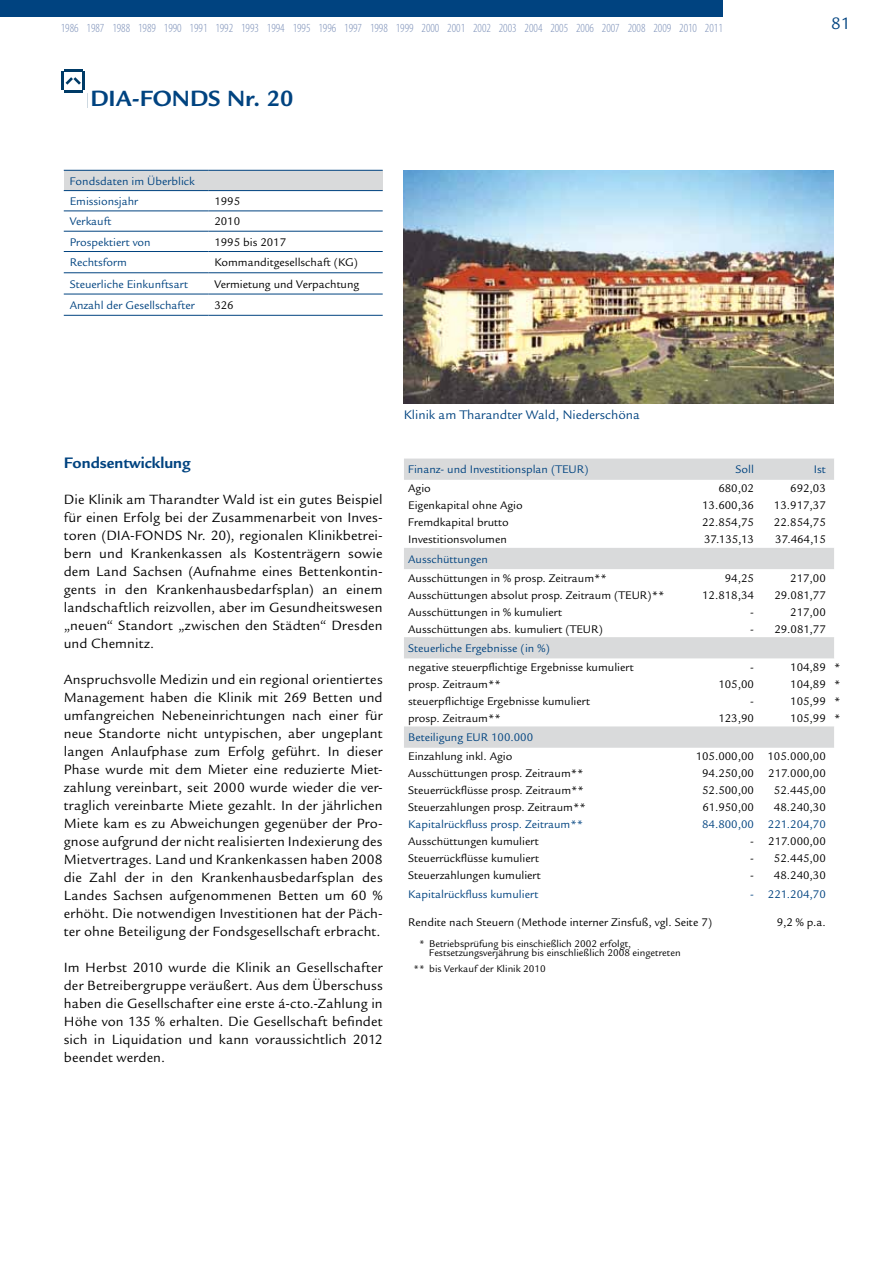
<style>
.page{position:relative;width:893px;height:1263px;background:#fff}
.page>*{position:absolute;margin:0;border:0;box-sizing:border-box;transform-origin:0 0}
.t1{font:700 24px "Legacy Sans Std";color:#004380}
.t2{font:18px "Legacy Sans Std";color:#004380}
.t3{font:700 16.5px "Legacy Sans Std";color:#004380}
.t4{font:14.55px/18px "Legacy Sans Std";letter-spacing:.01em;color:#000;text-align:justify}
.t5{font:13.5px "Legacy Sans Std";color:#004380}
.t6{font:300 condensed 12.45px "Myriad Pro";color:#7c90b8}
.t7{font:12px "Legacy Sans Std";color:#000}
.t8{font:12px/20.2px "Legacy Sans Std";color:#004380}
.t9{font:10.5px/9px "Legacy Sans Std";color:#000}
</style>
<div class="page">
<div style="left:0;top:0;width:723px;height:17px;background:#004380"></div>
<hr style="left:64px;top:90px;width:18px;height:3px;background:#003b67">
<hr style="left:61px;top:72px;width:3px;height:18px;background:#003b67">
<svg style="left:64px;top:69px;width:21px;height:21px"></svg>
<div style="left:64px;top:170px;width:319px;height:21px;background:#d9dadb"></div>
<hr style="left:64px;top:211px;width:144px;height:1px;background:#004380">
<hr style="left:208px;top:211px;width:175px;height:1px;background:#004380">
<hr style="left:64px;top:231px;width:144px;height:1px;background:#004380">
<hr style="left:208px;top:231px;width:175px;height:1px;background:#004380">
<hr style="left:64px;top:251px;width:144px;height:1px;background:#004380">
<hr style="left:208px;top:251px;width:175px;height:1px;background:#004380">
<hr style="left:64px;top:272px;width:144px;height:1px;background:#004380">
<hr style="left:208px;top:272px;width:175px;height:1px;background:#004380">
<hr style="left:64px;top:294px;width:144px;height:1px;background:#004380">
<hr style="left:208px;top:294px;width:175px;height:1px;background:#004380">
<hr style="left:64px;top:170px;width:144px;height:1px;background:#004380">
<hr style="left:208px;top:170px;width:175px;height:1px;background:#004380">
<hr style="left:64px;top:190px;width:144px;height:1px;background:#004380">
<hr style="left:208px;top:190px;width:175px;height:1px;background:#004380">
<hr style="left:64px;top:315px;width:144px;height:1px;background:#004380">
<hr style="left:208px;top:315px;width:175px;height:1px;background:#004380">
<img style="left:404px;top:170px;width:429px;height:234px">
<svg style="left:404px;top:459px;width:430px;height:289px"></svg>
<p class="t6" style="left:61px;top:21px;width:663px">1986 1987 1988 1989 1990 1991 1992 1993 1994 1995 1996 1997 1998 1999 2000 2001 2002 2003 2004 2005 2006 2007 2008 2009 2010 2011</p>
<p class="t2" style="left:831px;top:14px;width:21px">81</p>
<h1 class="t1" style="left:90px;top:85px;width:205px">DIA-FONDS Nr. 20</h1>
<p class="t8" style="left:70px;top:171px;width:127px">Fondsdaten im Überblick<br>Emissionsjahr</p>
<p class="t7" style="left:214px;top:194px;width:27px">1995</p>
<p class="t8" style="left:70px;top:211px;width:43px">Verkauft</p>
<p class="t7" style="left:214px;top:215px;width:27px">2010</p>
<p class="t8" style="left:70px;top:232px;width:82px">Prospektiert von</p>
<p class="t7" style="left:214px;top:235px;width:73px">1995 bis 2017</p>
<p class="t8" style="left:70px;top:252px;width:59px">Rechtsform</p>
<p class="t7" style="left:214px;top:256px;width:145px">Kommanditgesellschaft (KG)</p>
<p class="t8" style="left:70px;top:274px;width:120px">Steuerliche Einkunftsart</p>
<p class="t7" style="left:214px;top:277px;width:146px">Vermietung und Verpachtung</p>
<p class="t8" style="left:70px;top:295px;width:127px">Anzahl der Gesellschafter</p>
<p class="t7" style="left:214px;top:298px;width:21px">326</p>
<p class="t3" style="left:64px;top:453px;width:128px">Fondsentwicklung</p>
<p class="t4" style="left:64px;top:491px;width:320px">Die Klinik am Tharandter Wald ist ein gutes Beispiel für einen Erfolg bei der Zusammenarbeit von Inves&shy;toren (DIA-FONDS Nr. 20), regionalen Klinikbetrei&shy;bern und Krankenkassen als Kostenträgern sowie dem Land Sachsen (Aufnahme eines Bettenkontin&shy;gents in den Krankenhausbedarfsplan) an einem landschaftlich reizvollen, aber im Gesundheitswesen „neuen“ Standort „zwischen den Städten“ Dresden und Chemnitz.</p>
<p class="t4" style="left:64px;top:671px;width:320px">Anspruchsvolle Medizin und ein regional orientiertes Management haben die Klinik mit 269 Betten und umfangreichen Nebeneinrichtungen nach einer für neue Standorte nicht untypischen, aber ungeplant langen Anlaufphase zum Erfolg geführt. In dieser Phase wurde mit dem Mieter eine reduzierte Miet&shy;zahlung vereinbart, seit 2000 wurde wieder die ver&shy;traglich vereinbarte Miete gezahlt. In der jährlichen Miete kam es zu Abweichungen gegenüber der Pro&shy;gnose aufgrund der nicht realisierten Indexierung des Mietvertrages. Land und Krankenkassen haben 2008 die Zahl der in den Krankenhausbedarfsplan des Landes Sachsen aufgenommenen Betten um 60 % erhöht. Die notwendigen Investitionen hat der Päch&shy;ter ohne Beteiligung der Fondsgesellschaft erbracht.</p>
<p class="t4" style="left:64px;top:959px;width:320px">Im Herbst 2010 wurde die Klinik an Gesellschafter der Betreibergruppe veräußert. Aus dem Überschuss haben die Gesellschafter eine erste á-cto.-Zahlung in Höhe von 135 % erhalten. Die Gesellschaft befindet sich in Liquidation und kann voraussichtlich 2012 beendet werden.</p>
<p class="t5" style="left:404px;top:407px;width:237px">Klinik am Tharandter Wald, Niederschöna</p>
<p class="t8" style="left:408px;top:460px;width:182px">Finanz- und Investitionsplan (TEUR)</p>
<p class="t8" style="left:735px;top:460px;width:20px">Soll</p>
<p class="t8" style="left:814px;top:460px;width:13px">Ist</p>
<p class="t7" style="left:408px;top:482px;width:24px">Agio</p>
<p class="t7" style="left:718px;top:482px;width:37px">680,02</p>
<p class="t7" style="left:790px;top:482px;width:37px">692,03</p>
<p class="t7" style="left:408px;top:499px;width:116px">Eigenkapital ohne Agio</p>
<p class="t7" style="left:702px;top:499px;width:53px">13.600,36</p>
<p class="t7" style="left:774px;top:499px;width:53px">13.917,37</p>
<p class="t7" style="left:408px;top:516px;width:102px">Fremdkapital brutto</p>
<p class="t7" style="left:702px;top:516px;width:53px">22.854,75</p>
<p class="t7" style="left:774px;top:516px;width:53px">22.854,75</p>
<p class="t7" style="left:408px;top:533px;width:100px">Investitionsvolumen</p>
<p class="t7" style="left:704px;top:533px;width:51px">37.135,13</p>
<p class="t7" style="left:775px;top:533px;width:52px">37.464,15</p>
<p class="t8" style="left:408px;top:549px;width:81px">Ausschüttungen</p>
<p class="t7" style="left:408px;top:571px;width:200px">Ausschüttungen in % prosp. Zeitraum**</p>
<p class="t7" style="left:725px;top:571px;width:31px">94,25</p>
<p class="t7" style="left:790px;top:571px;width:37px">217,00</p>
<p class="t7" style="left:408px;top:588px;width:258px">Ausschüttungen absolut prosp. Zeitraum (TEUR)**</p>
<p class="t7" style="left:702px;top:588px;width:53px">12.818,34</p>
<p class="t7" style="left:774px;top:588px;width:53px">29.081,77</p>
<p class="t7" style="left:408px;top:605px;width:155px">Ausschüttungen in % kumuliert</p>
<p class="t7" style="left:750px;top:605px;width:5px">-</p>
<p class="t7" style="left:790px;top:605px;width:37px">217,00</p>
<p class="t7" style="left:408px;top:622px;width:196px">Ausschüttungen abs. kumuliert (TEUR)</p>
<p class="t7" style="left:750px;top:622px;width:77px">- 29.081,77</p>
<p class="t8" style="left:408px;top:638px;width:143px">Steuerliche Ergebnisse (in %)</p>
<p class="t7" style="left:408px;top:660px;width:227px">negative steuerpflichtige Ergebnisse kumuliert</p>
<p class="t7" style="left:750px;top:660px;width:5px">-</p>
<p class="t7" style="left:790px;top:660px;width:52px">104,89 *</p>
<p class="t7" style="left:408px;top:677px;width:94px">prosp. Zeitraum**</p>
<p class="t7" style="left:718px;top:677px;width:37px">105,00</p>
<p class="t7" style="left:790px;top:677px;width:52px">104,89 *</p>
<p class="t7" style="left:408px;top:694px;width:183px">steuerpflichtige Ergebnisse kumuliert</p>
<p class="t7" style="left:750px;top:694px;width:5px">-</p>
<p class="t7" style="left:790px;top:694px;width:52px">105,99 *</p>
<p class="t7" style="left:408px;top:711px;width:94px">prosp. Zeitraum**</p>
<p class="t7" style="left:718px;top:711px;width:37px">123,90</p>
<p class="t7" style="left:790px;top:711px;width:52px">105,99 *</p>
<p class="t8" style="left:408px;top:727px;width:126px">Beteiligung EUR 100.000</p>
<p class="t7" style="left:408px;top:750px;width:106px">Einzahlung inkl. Agio</p>
<p class="t7" style="left:696px;top:750px;width:132px">105.000,00 105.000,00</p>
<p class="t7" style="left:408px;top:767px;width:177px">Ausschüttungen prosp. Zeitraum**</p>
<p class="t7" style="left:702px;top:767px;width:125px">94.250,00 217.000,00</p>
<p class="t7" style="left:408px;top:784px;width:177px">Steuerrückflüsse prosp. Zeitraum**</p>
<p class="t7" style="left:702px;top:784px;width:53px">52.500,00</p>
<p class="t7" style="left:774px;top:784px;width:53px">52.445,00</p>
<p class="t7" style="left:408px;top:801px;width:179px">Steuerzahlungen prosp. Zeitraum**</p>
<p class="t7" style="left:702px;top:801px;width:53px">61.950,00</p>
<p class="t7" style="left:774px;top:801px;width:53px">48.240,30</p>
<p class="t8" style="left:408px;top:814px;width:177px">Kapitalrückfluss prosp. Zeitraum**</p>
<p class="t8" style="left:702px;top:814px;width:125px">84.800,00 221.204,70</p>
<p class="t7" style="left:408px;top:835px;width:132px">Ausschüttungen kumuliert</p>
<p class="t7" style="left:750px;top:835px;width:77px">- 217.000,00</p>
<p class="t7" style="left:408px;top:852px;width:132px">Steuerrückflüsse kumuliert</p>
<p class="t7" style="left:750px;top:852px;width:77px">- 52.445,00</p>
<p class="t7" style="left:408px;top:869px;width:134px">Steuerzahlungen kumuliert</p>
<p class="t7" style="left:750px;top:869px;width:77px">- 48.240,30</p>
<p class="t8" style="left:408px;top:885px;width:132px">Kapitalrückfluss kumuliert</p>
<p class="t8" style="left:750px;top:885px;width:77px">- 221.204,70</p>
<p class="t7" style="left:408px;top:915px;width:305px">Rendite nach Steuern (Methode interner Zinsfuß, vgl. Seite 7)</p>
<p class="t7" style="left:777px;top:915px;width:51px">9,2 % p.a.</p>
<p class="t9" style="left:429px;top:939px;width:253px;text-indent:-10px">* Betriebsprüfung bis einschießlich 2002 erfolgt,<br>Festsetzungsverjährung bis einschließlich 2008 eingetreten</p>
<p class="t9" style="left:413px;top:964px;width:134px">** bis Verkauf der Klinik 2010</p>
</div>
